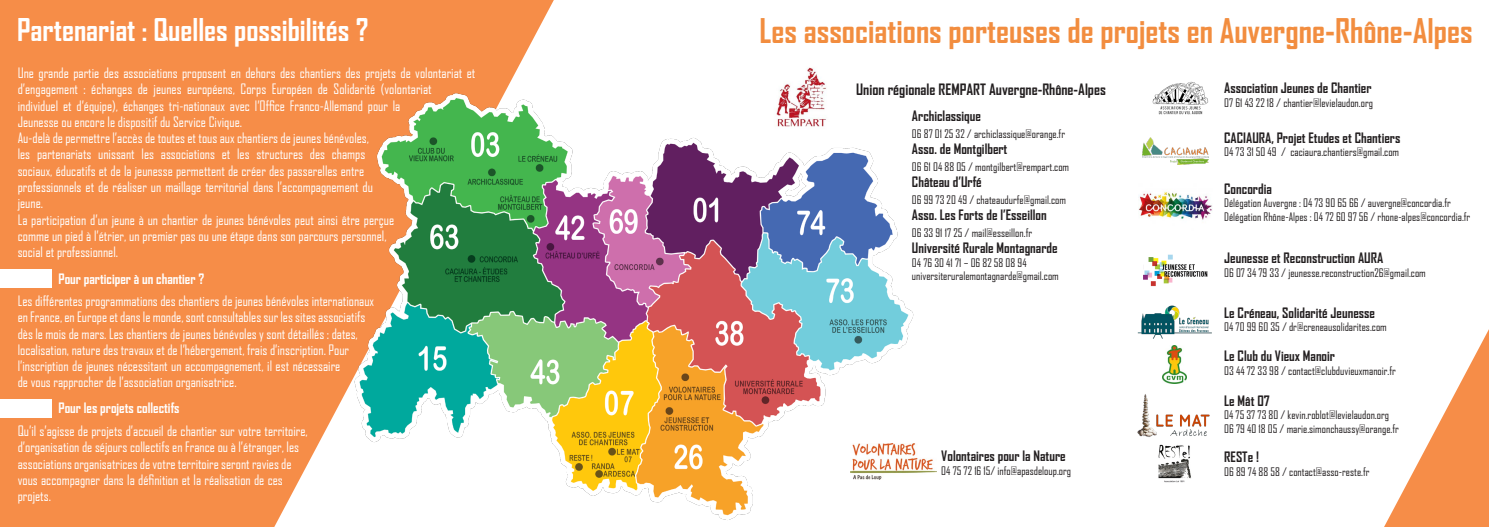
<style>
.page{position:relative;width:1489px;height:527px;background:#fff}
.page>*{position:absolute;margin:0;border:0;box-sizing:border-box;transform-origin:0 0}
.t1{font:700 32.5px "Agency FB";color:#f28d3f}
.t2{font:700 30px "Agency FB";color:#fff}
.t3{font:700 15px "Agency FB";color:#231f20}
.t4{font:13.75px/16.2px "Agency FB";color:#fff}
.t5{font:700 13.75px "Agency FB";color:#231f20}
.t6{font:700 13.75px "Agency FB";color:#fff}
.t7{font:11.25px "Agency FB";color:#231f20}
</style>
<div class="page">
<div style="left:0;top:0;width:554px;height:526px;background:#f68d48"></div>
<img style="left:352px;top:79px;width:562px;height:443px">
<svg style="left:1384px;top:331px;width:104px;height:195px"></svg>
<img style="left:850px;top:443px;width:86px;height:36px">
<img style="left:764px;top:67px;width:71px;height:69px">
<img style="left:1137px;top:394px;width:73px;height:43px">
<img style="left:1162px;top:345px;width:24px;height:38px">
<img style="left:1152px;top:81px;width:56px;height:34px">
<img style="left:1142px;top:138px;width:66px;height:26px">
<img style="left:1138px;top:191px;width:74px;height:29px">
<img style="left:1143px;top:254px;width:63px;height:33px">
<img style="left:1158px;top:444px;width:33px;height:38px">
<img style="left:1137px;top:305px;width:75px;height:33px">
<div style="left:0;top:269px;width:52px;height:19px;background:#fff"></div>
<div style="left:0;top:398px;width:52px;height:19px;background:#fff"></div>
<p class="t2" style="left:17px;top:11px;width:353px">Partenariat : Quelles possibilités ?</p>
<p class="t1" style="left:759px;top:10px;width:714px">Les associations porteuses de projets en Auvergne-Rhône-Alpes</p>
<p class="t4" style="left:18px;top:64px;width:459px">Une grande partie des associations proposent en dehors des chantiers des projets de volontariat et d’engagement : échanges de jeunes européens, Corps Européen de Solidarité (volontariat individuel et d’équipe), échanges tri-nationaux avec l’Office Franco-Allemand pour la<br>Jeunesse ou encore le dispositif du Service Civique.</p>
<p class="t4" style="left:18px;top:129px;width:357px">Au-delà de permettre l’accès de toutes et tous aux chantiers de jeunes bénévoles, les partenariats unissant les associations et les structures des champs sociaux, éducatifs et de la jeunesse permettent de créer des passerelles entre professionnels et de réaliser un maillage territorial dans l’accompagnement du jeune.</p>
<p class="t4" style="left:18px;top:211px;width:378px">La participation d’un jeune à un chantier de jeunes bénévoles peut ainsi être perçue comme un pied à l’étrier, un premier pas ou une étape dans son parcours personnel, social et professionnel.</p>
<p class="t4" style="left:18px;top:292px;width:358px">Les différentes programmations des chantiers de jeunes bénévoles internationaux en France, en Europe et dans le monde, sont consultables sur les sites associatifs dès le mois de mars. Les chantiers de jeunes bénévoles y sont détaillés : dates, localisation, nature des travaux et de l’hébergement, frais d’inscription. Pour l’inscription de jeunes nécessitant un accompagnement, il est nécessaire<br>de vous rapprocher de l’association organisatrice.</p>
<p class="t4" style="left:18px;top:422px;width:291px">Qu’il s’agisse de projets d’accueil de chantier sur votre territoire, d’organisation de séjours collectifs en France ou à l’étranger, les associations organisatrices de votre territoire seront ravies de vous accompagner dans la définition et la réalisation de ces projets.</p>
<p class="t6" style="left:58px;top:270px;width:147px">Pour participer à un chantier ?</p>
<p class="t6" style="left:58px;top:399px;width:123px">Pour les projets collectifs</p>
<p class="t3" style="left:856px;top:80px;width:251px">Union régionale REMPART Auvergne-Rhône-Alpes</p>
<p class="t5" style="left:911px;top:107px;width:70px">Archiclassique</p>
<p class="t7" style="left:911px;top:126px;width:154px">06 87 01 25 32 / archiclassique@orange.fr</p>
<p class="t5" style="left:911px;top:140px;width:97px">Asso. de Montgilbert</p>
<p class="t7" style="left:911px;top:159px;width:159px">06 61 04 88 05 / montgilbert@rempart.com</p>
<p class="t5" style="left:911px;top:173px;width:71px">Château d’Urfé</p>
<p class="t7" style="left:911px;top:192px;width:155px">06 99 73 20 49 / chateaudurfe@gmail.com</p>
<p class="t5" style="left:911px;top:206px;width:136px">Asso. Les Forts de l’Esseillon</p>
<p class="t7" style="left:911px;top:225px;width:122px">06 33 91 17 25 / mail@esseillon.fr</p>
<p class="t5" style="left:911px;top:239px;width:147px">Université Rurale Montagnarde</p>
<p class="t7" style="left:911px;top:255px;width:116px">04 76 30 41 71 – 06 82 58 08 94</p>
<p class="t7" style="left:911px;top:269px;width:148px">universiteruralemontagnarde@gmail.com</p>
<p class="t5" style="left:941px;top:447px;width:126px">Volontaires pour la Nature</p>
<p class="t7" style="left:941px;top:463px;width:131px">04 75 72 16 15/ info@apasdeloup.org</p>
<p class="t5" style="left:1224px;top:79px;width:149px">Association Jeunes de Chantier</p>
<p class="t7" style="left:1224px;top:95px;width:150px">07 61 43 22 18 / chantier@levielaudon.org</p>
<p class="t5" style="left:1224px;top:129px;width:178px">CACIAURA, Projet Etudes et Chantiers</p>
<p class="t7" style="left:1224px;top:145px;width:176px">04 73 31 50 49 / caciaura.chantiers@gmail.com</p>
<p class="t5" style="left:1224px;top:180px;width:49px">Concordia</p>
<p class="t7" style="left:1224px;top:196px;width:228px">Délégation Auvergne : 04 73 90 65 66 / auvergne@concordia.fr</p>
<p class="t7" style="left:1224px;top:209px;width:247px">Délégation Rhône-Alpes : 04 72 60 97 56 / rhone-alpes@concordia.fr</p>
<p class="t5" style="left:1224px;top:249px;width:161px">Jeunesse et Reconstruction AURA</p>
<p class="t7" style="left:1224px;top:265px;width:203px">06 07 34 79 33 / jeunesse.reconstruction26@gmail.com</p>
<p class="t5" style="left:1224px;top:304px;width:152px">Le Créneau, Solidarité Jeunesse</p>
<p class="t7" style="left:1224px;top:320px;width:164px">04 70 99 60 35 / dr@creneausolidarites.com</p>
<p class="t5" style="left:1224px;top:347px;width:112px">Le Club du Vieux Manoir</p>
<p class="t7" style="left:1224px;top:363px;width:173px">03 44 72 33 98 / contact@clubduvieuxmanoir.fr</p>
<p class="t5" style="left:1224px;top:391px;width:47px">Le Mât 07</p>
<p class="t7" style="left:1224px;top:407px;width:166px">04 75 37 73 80 / kevin.roblot@levielaudon.org</p>
<p class="t7" style="left:1224px;top:421px;width:176px">06 79 40 18 05 / marie.simonchaussy@orange.fr</p>
<p class="t5" style="left:1224px;top:448px;width:36px">RESTe !</p>
<p class="t7" style="left:1224px;top:464px;width:147px">06 89 74 88 58 / contact@asso-reste.fr</p>
</div>
